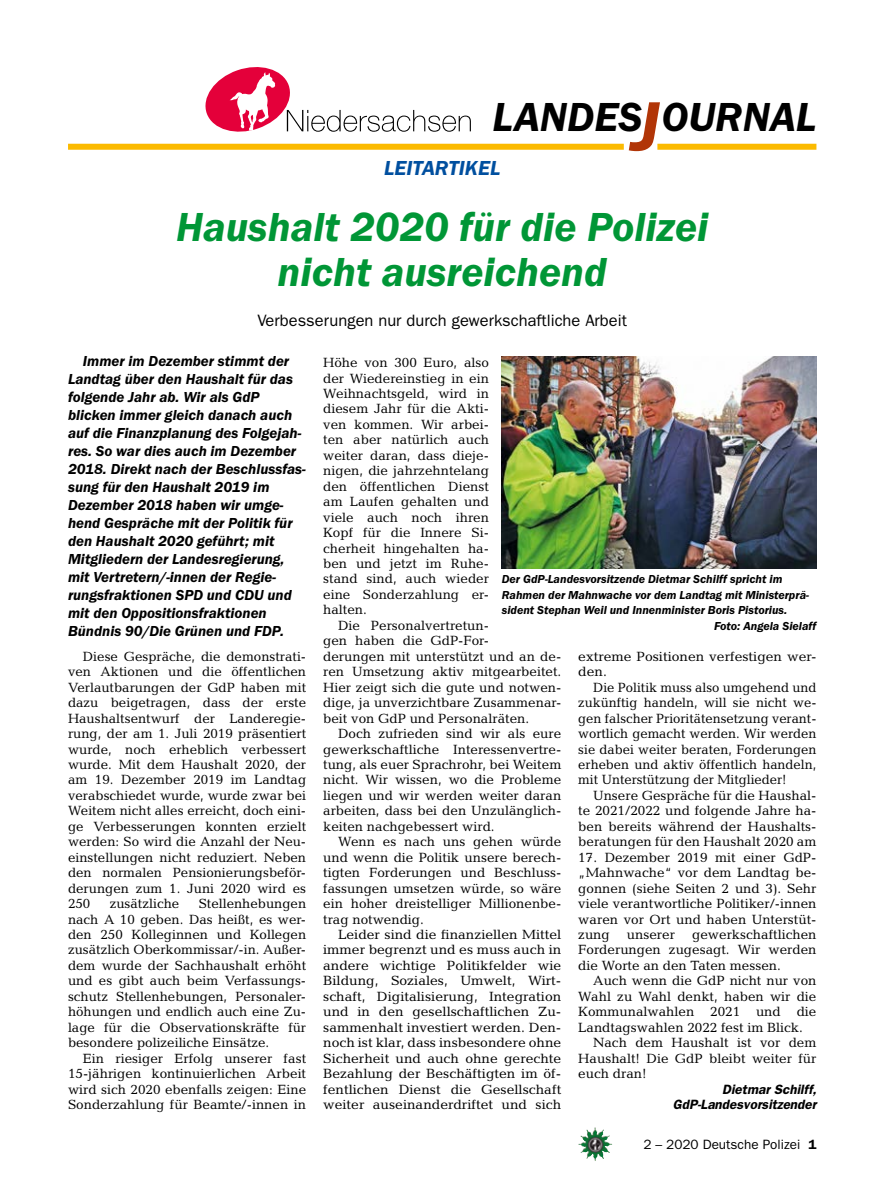
<style>
.page{position:relative;width:893px;height:1191px;background:#fff}
.page>*{position:absolute;margin:0;border:0;box-sizing:border-box;transform-origin:0 0}
._02__HEADLINE_3spalt{font:italic 600 42px/45px "Franklin Gothic Itc T";color:#009636;text-align:center}
.t1{font:italic 600 42px "Franklin Gothic Itc T";color:#000}
._01__RUBRIKENZEILE_o{font:italic 600 21px "Franklin Gothic Itc T";color:#004f9f}
._07__AUTORENZEILE{font:16.5px "Franklin Gothic";color:#000}
._08__VORSPANN{font:italic 600 15px/18px "Franklin Gothic Itc T";color:#000}
._09__GRUNDTEXT___Blo{font:13.5px/15.5px "Candida";color:#000;text-align:justify}
._13__UNTERSCHRIFT_Ar{font:italic 600 13.5px/15.5px "Franklin Gothic";color:#000;text-align:right}
.t2{font:13.5px "Franklin Gothic";color:#000}
._12__BILDUNTERSCHRIF{font:italic 600 12px "Franklin Gothic Itc T";color:#000}
.s1{font-size:72px;color:#b13507}
.s2{font-weight:600}
</style>
<div class="page">
<img style="left:578px;top:1127px;width:17px;height:25px">
<svg style="left:205px;top:67px;width:266px;height:65px"></svg>
<div style="left:657px;top:144px;width:159px;height:6px;background:#fbba00"></div>
<div style="left:68px;top:144px;width:556px;height:6px;background:#fbba00"></div>
<img style="left:502px;top:356px;width:314px;height:212px">
<p class="t1" style="left:492px;top:93px;width:325px">LANDES<span class="s1">J</span>OURNAL</p>
<p class="_01__RUBRIKENZEILE_o" style="left:384px;top:156px;width:118px">LEITARTIKEL</p>
<p class="_02__HEADLINE_3spalt" style="left:176px;top:203px;width:534px">Haushalt 2020 für die Polizei nicht ausreichend</p>
<p class="_07__AUTORENZEILE" style="left:257px;top:310px;width:371px">Verbesserungen nur durch gewerkschaftliche Arbeit</p>
<p class="_08__VORSPANN" style="left:68px;top:352px;width:239px;text-indent:15px">Immer im Dezember stimmt der<br>Landtag über den Haushalt für das folgende Jahr ab. Wir als GdP blicken immer gleich danach auch auf die Finanzplanung des Folgejah&shy;res. So war dies auch im Dezember<br>2018. Direkt nach der Beschlussfas&shy;sung für den Haushalt 2019 im<br>Dezember 2018 haben wir umge&shy;hend Gespräche mit der Politik für den Haushalt 2020 geführt; mit<br>Mitgliedern der Landesregierung, mit Vertretern/-innen der Regie&shy;rungsfraktionen SPD und CDU und mit den Oppositionsfraktionen<br>Bündnis 90/Die Grünen und FDP.</p>
<p class="_09__GRUNDTEXT___Blo" style="left:68px;top:648px;width:240px;text-indent:15px">Diese Gespräche, die demonstrati&shy;ven Aktionen und die öffentlichen Verlautbarungen der GdP haben mit dazu beigetragen, dass der erste Haushaltsentwurf der Landeregie&shy;rung, der am 1. Juli 2019 präsentiert wurde, noch erheblich verbessert wurde. Mit dem Haushalt 2020, der am 19. Dezember 2019 im Landtag verabschiedet wurde, wurde zwar bei Weitem nicht alles erreicht, doch eini&shy;ge Verbesserungen konnten erzielt werden: So wird die Anzahl der Neu&shy;einstellungen nicht reduziert. Neben den normalen Pensionierungsbeför&shy;derungen zum 1. Juni 2020 wird es 250</p>
<p class="_09__GRUNDTEXT___Blo" style="left:323px;top:355px;width:167px">Höhe von 300 Euro, also der Wiedereinstieg in ein Weihnachtsgeld, wird in diesem Jahr für die Akti&shy;ven kommen. Wir arbei&shy;ten aber natürlich auch weiter daran, dass dieje&shy;nigen, die jahrzehntelang den öffentlichen Dienst am Laufen gehalten und viele auch noch ihren Kopf für die Innere Si&shy;cherheit hingehalten ha&shy;ben und jetzt im Ruhe&shy;stand sind, auch wieder eine Sonderzahlung er&shy;halten.</p>
<p class="_09__GRUNDTEXT___Blo" style="left:323px;top:617px;width:240px;text-align:left;text-indent:15px">Die Personalvertretun-<br>gen haben die GdP-For-<br>derungen mit unterstützt und an de&shy;ren Umsetzung aktiv mitgearbeitet.<br>Hier zeigt sich die gute und notwen&shy;dige, ja unverzichtbare Zusammenar&shy;beit von GdP und Personalräten.</p>
<p class="_09__GRUNDTEXT___Blo" style="left:323px;top:725px;width:240px;text-indent:15px">Doch zufrieden sind wir als eure gewerkschaftliche Interessenvertre&shy;tung, als euer Sprachrohr, bei Weitem nicht. Wir wissen, wo die Probleme liegen und wir werden weiter daran arbeiten, dass bei den Unzulänglich&shy;keiten nachgebessert wird.</p>
<p class="_09__GRUNDTEXT___Blo" style="left:323px;top:834px;width:240px;text-indent:15px">Wenn es nach uns gehen würde und wenn die Politik unsere berech&shy;tigten Forderungen und Beschluss&shy;fassungen umsetzen würde, so wäre ein hoher dreistelliger Millionenbe&shy;trag notwendig.</p>
<p class="_09__GRUNDTEXT___Blo" style="left:323px;top:926px;width:240px;text-indent:15px">Leider sind die finanziellen Mittel immer begrenzt und es muss auch in andere wichtige Politikfelder wie Bildung, Soziales, Umwelt, Wirt&shy;schaft, Digitalisierung, Integration und in den gesellschaftlichen Zu&shy;sammenhalt investiert werden. Den&shy;noch ist klar, dass insbesondere ohne Sicherheit und auch ohne gerechte Bezahlung der Beschäftigten im öf&shy;fentlichen Dienst die Gesellschaft weiter auseinanderdriftet und sich</p>
<p class="_12__BILDUNTERSCHRIF" style="left:502px;top:572px;width:282px">Der GdP-Landesvorsitzende Dietmar Schilff spricht im</p>
<p class="_12__BILDUNTERSCHRIF" style="left:502px;top:588px;width:309px">Rahmen der Mahnwache vor dem Landtag mit Ministerprä-</p>
<p class="_12__BILDUNTERSCHRIF" style="left:502px;top:603px;width:287px">sident Stephan Weil und Innenminister Boris Pistorius.</p>
<p class="_12__BILDUNTERSCHRIF" style="left:714px;top:619px;width:104px">Foto: Angela Sielaff</p>
<p class="_09__GRUNDTEXT___Blo" style="left:578px;top:648px;width:240px">extreme Positionen verfestigen wer&shy;den.</p>
<p class="_09__GRUNDTEXT___Blo" style="left:578px;top:679px;width:240px;text-indent:15px">Die Politik muss also umgehend und zukünftig handeln, will sie nicht we&shy;gen falscher Prioritätensetzung verant&shy;wortlich gemacht werden. Wir werden sie dabei weiter beraten, Forderungen erheben und aktiv öffentlich handeln, mit Unterstützung der Mitglieder!</p>
<p class="_09__GRUNDTEXT___Blo" style="left:578px;top:787px;width:240px;text-indent:15px">Unsere Gespräche für die Haushal&shy;te 2021/2022 und folgende Jahre ha&shy;ben bereits während der Haushalts&shy;beratungen für den Haushalt 2020 am</p>
<p class="_09__GRUNDTEXT___Blo" style="left:578px;top:849px;width:240px">17. Dezember 2019 mit einer GdP-„Mahnwache“ vor dem Landtag be&shy;gonnen (siehe Seiten 2 und 3). Sehr viele verantwortliche Politiker/-innen waren vor Ort und haben Unterstüt&shy;zung</p>
<p class="_09__GRUNDTEXT___Blo" style="left:68px;top:895px;width:240px;text-indent:131px">Stellenhebungen nach A 10 geben. Das heißt, es wer&shy;den 250 Kolleginnen und Kollegen zusätzlich Oberkommissar/-in. Außer&shy;dem wurde der Sachhaushalt erhöht und es gibt auch beim Verfassungs&shy;schutz Stellenhebungen, Personaler&shy;höhungen und endlich auch eine Zu&shy;lage für die Observationskräfte für besondere polizeiliche Einsätze.</p>
<p class="_09__GRUNDTEXT___Blo" style="left:68px;top:1050px;width:240px;text-indent:15px">Ein riesiger Erfolg unserer fast 15-jährigen kontinuierlichen Arbeit wird sich 2020 ebenfalls zeigen: Eine Sonderzahlung für Beamte/-innen in</p>
<p class="_09__GRUNDTEXT___Blo" style="left:110px;top:895px;width:71px">zusätzliche</p>
<p class="_09__GRUNDTEXT___Blo" style="left:578px;top:926px;width:240px;text-indent:114px">gewerkschaftlichen Forderungen zugesagt. Wir werden die Worte an den Taten messen.</p>
<p class="_09__GRUNDTEXT___Blo" style="left:578px;top:973px;width:240px;text-indent:15px">Auch wenn die GdP nicht nur von Wahl zu Wahl denkt, haben wir die Kommunalwahlen 2021 und die Landtagswahlen 2022 fest im Blick.</p>
<p class="_09__GRUNDTEXT___Blo" style="left:578px;top:1034px;width:240px;text-indent:15px">Nach dem Haushalt ist vor dem Haushalt! Die GdP bleibt weiter für euch dran!</p>
<p class="_13__UNTERSCHRIFT_Ar" style="left:673px;top:1080px;width:145px">Dietmar Schilff,<br>GdP-Landesvorsitzender</p>
<p class="_09__GRUNDTEXT___Blo" style="left:627px;top:926px;width:50px">unserer</p>
<p class="t2" style="left:643px;top:1136px;width:175px">2 – 2020 Deutsche Polizei <span class="s2">1</span></p>
</div>
